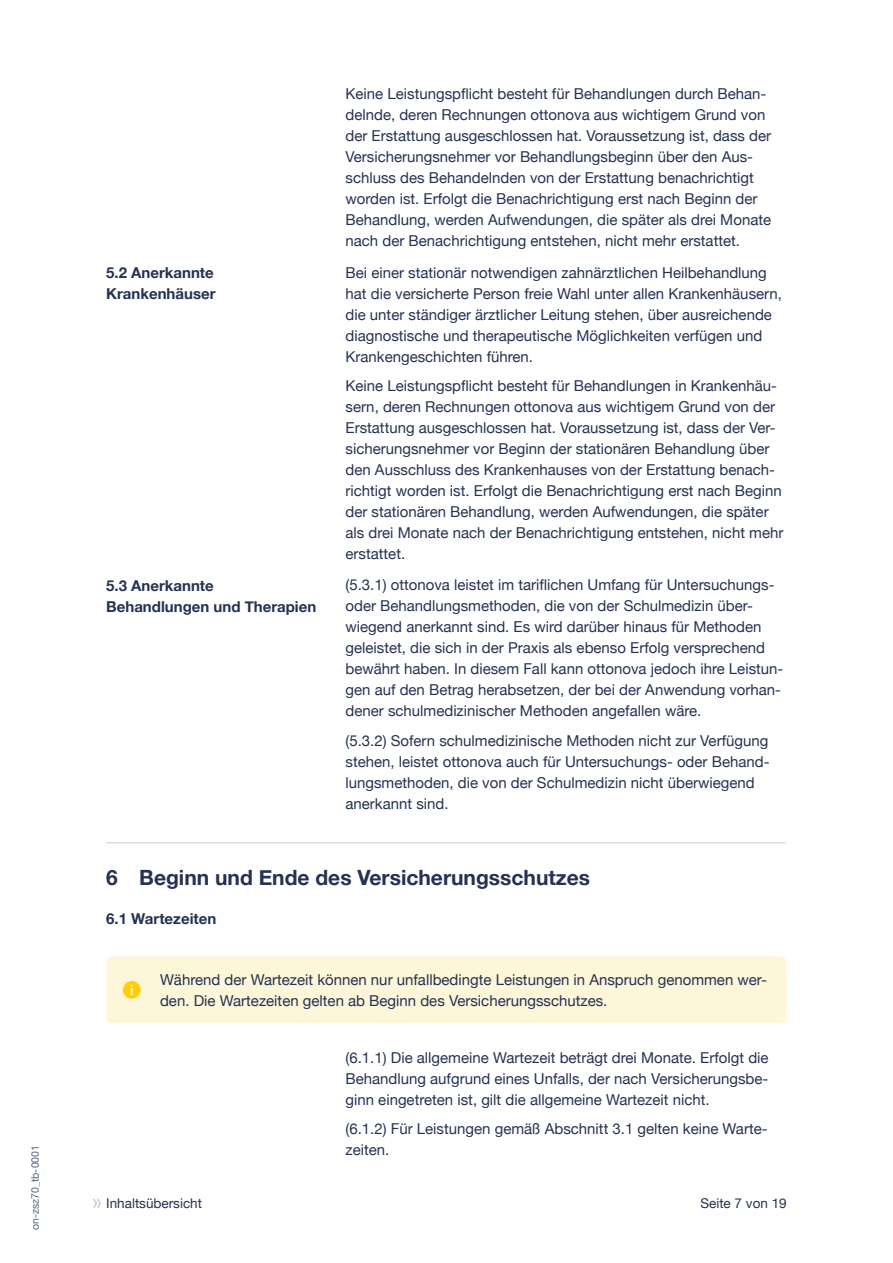
<style>
.page{position:relative;width:893px;height:1263px;background:#fff}
.page>*{position:absolute;margin:0;border:0;box-sizing:border-box;transform-origin:0 0}
.t1{font:700 21px "Helvetica Neue";color:#243253}
.t2{font:15px/21px "Helvetica Neue";color:#243253}
.t3{font:700 15px/21px "Helvetica Neue";color:#243253}
.t4{font:15px "Plantagenet Cherokee";color:#fff}
.t5{font:13.5px "Helvetica Neue";color:#243253}
.t6{font:10.5px "Helvetica Neue";color:#596780}
</style>
<div class="page">
<svg style="left:93px;top:1199px;width:8px;height:9px"></svg>
<hr style="left:106px;top:842px;width:33px;height:1px;background:#c9ccd5">
<hr style="left:139px;top:842px;width:647px;height:1px;background:#c9ccd5">
<div style="left:106px;top:956px;width:681px;height:67px;background:#fdf6d9"></div>
<div style="left:123px;top:981px;width:18px;height:18px;background:#ffcf00;border-radius:50%"></div>
<p class="t6" style="left:28px;top:1230px;width:87px;rotate:-90deg">on-zsz70_tb-0001</p>
<p class="t2" style="left:345px;top:84px;width:427px">Keine Leistungspflicht besteht für Behandlungen durch Behan&shy;delnde, deren Rechnungen ottonova aus wichtigem Grund von der Erstattung ausgeschlossen hat. Voraussetzung ist, dass der Versicherungsnehmer vor Behandlungsbeginn über den Aus&shy;schluss des Behandelnden von der Erstattung benachrichtigt worden ist. Erfolgt die Benachrichtigung erst nach Beginn der Behandlung, werden Aufwendungen, die später als drei Monate nach der Benachrichtigung entstehen, nicht mehr erstattet.</p>
<p class="t3" style="left:106px;top:263px;width:111px">5.2 Anerkannte<br>Krankenhäuser</p>
<p class="t2" style="left:345px;top:263px;width:438px">Bei einer stationär notwendigen zahnärztlichen Heilbehandlung hat die versicherte Person freie Wahl unter allen Krankenhäusern, die unter ständiger ärztlicher Leitung stehen, über ausreichende diagnostische und therapeutische Möglichkeiten verfügen und Krankengeschichten führen.</p>
<p class="t2" style="left:345px;top:376px;width:439px">Keine Leistungspflicht besteht für Behandlungen in Krankenhäu&shy;sern, deren Rechnungen ottonova aus wichtigem Grund von der Erstattung ausgeschlossen hat. Voraussetzung ist, dass der Ver&shy;sicherungsnehmer vor Beginn der stationären Behandlung über den Ausschluss des Krankenhauses von der Erstattung benach&shy;richtigt worden ist. Erfolgt die Benachrichtigung erst nach Beginn der stationären Behandlung, werden Aufwendungen, die später als drei Monate nach der Benachrichtigung entstehen, nicht mehr erstattet.</p>
<p class="t3" style="left:106px;top:575px;width:212px">5.3 Anerkannte<br>Behandlungen und Therapien</p>
<p class="t2" style="left:345px;top:575px;width:439px">(5.3.1) ottonova leistet im tariflichen Umfang für Untersuchungs&shy;oder Behandlungsmethoden, die von der Schulmedizin über&shy;wiegend anerkannt sind. Es wird darüber hinaus für Methoden geleistet, die sich in der Praxis als ebenso Erfolg versprechend bewährt haben. In diesem Fall kann ottonova jedoch ihre Leistun&shy;gen auf den Betrag herabsetzen, der bei der Anwendung vorhan&shy;dener schulmedizinischer Methoden angefallen wäre.</p>
<p class="t2" style="left:345px;top:731px;width:425px">(5.3.2) Sofern schulmedizinische Methoden nicht zur Verfügung stehen, leistet ottonova auch für Untersuchungs- oder Behand&shy;lungsmethoden, die von der Schulmedizin nicht überwiegend anerkannt sind.</p>
<h1 class="t1" style="left:106px;top:860px;width:485px">6 Beginn und Ende des Versicherungsschutzes</h1>
<p class="t3" style="left:106px;top:908px;width:112px">6.1 Wartezeiten</p>
<p class="t4" style="left:130px;top:981px;width:6px">i</p>
<p class="t2" style="left:160px;top:970px;width:608px">Während der Wartezeit können nur unfallbedingte Leistungen in Anspruch genommen wer&shy;den. Die Wartezeiten gelten ab Beginn des Versicherungsschutzes.</p>
<p class="t2" style="left:345px;top:1047px;width:425px;text-align:justify">(6.1.1) Die allgemeine Wartezeit beträgt drei Monate. Erfolgt die Behandlung aufgrund eines Unfalls, der nach Versicherungsbe&shy;ginn eingetreten ist, gilt die allgemeine Wartezeit nicht.</p>
<p class="t2" style="left:345px;top:1119px;width:424px">(6.1.2) Für Leistungen gemäß Abschnitt 3.1 gelten keine Warte&shy;zeiten.</p>
<p class="t5" style="left:106px;top:1193px;width:97px">Inhaltsübersicht</p>
<p class="t5" style="left:700px;top:1193px;width:88px">Seite 7 von 19</p>
</div>
